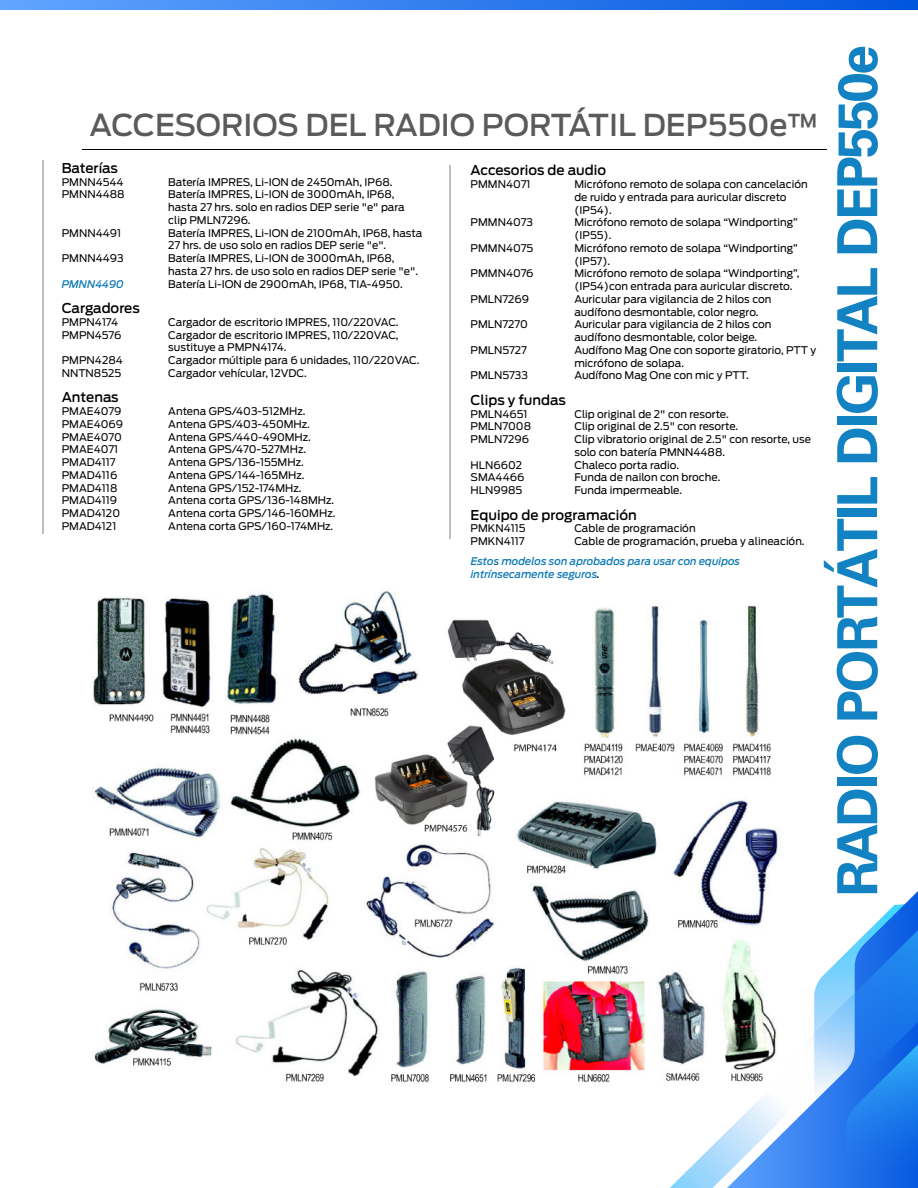
<style>
.page{position:relative;width:918px;height:1188px;background:#fff}
.page>*{position:absolute;margin:0;border:0;box-sizing:border-box;transform-origin:0 0}
.t1{font:55.5px "Zurich Bold BT";letter-spacing:-.05em;color:#1282c3}
.t2{font:500 30px "Antenna";color:#5b5a5a}
.t3{font:500 13.5px "Antenna";color:#000}
.t4{font:10.5px/12.8px "Antenna";color:#000}
.t5{font:italic 500 10.5px/12.8px "Antenna";color:#0e7ab6}
.s1{color:#000}
</style>
<div class="page">
<img style="left:92px;top:538px;width:687px;height:545px">
<hr style="left:82px;top:149px;width:745px;height:1px;background:#000">
<hr style="left:42px;top:160px;width:2px;height:374px;background:#bebebd">
<hr style="left:449px;top:165px;width:2px;height:373px;background:#bebebd">
<svg style="left:727px;top:891px;width:191px;height:12px"></svg>
<svg style="left:670px;top:903px;width:248px;height:285px"></svg>
<svg style="left:0;top:0;width:918px;height:9px;background:#307cee"></svg>
<h1 class="t1" style="left:824px;top:897px;width:854px;rotate:-90deg">RADIO PORTÁTIL DIGITAL DEP550e</h1>
<h2 class="t2" style="left:90px;top:107px;width:732px">ACCESORIOS DEL RADIO PORTÁTIL DEP550e™</h2>
<p class="t3" style="left:62px;top:160px;width:58px">Baterías</p>
<p class="t4" style="left:62px;top:176px;width:64px">PMNN4544<br>PMNN4488</p>
<p class="t4" style="left:62px;top:227px;width:61px">PMNN4491</p>
<p class="t4" style="left:62px;top:252px;width:63px">PMNN4493</p>
<p class="t5" style="left:62px;top:278px;width:64px">PMNN4490</p>
<p class="t3" style="left:62px;top:300px;width:80px">Cargadores</p>
<p class="t4" style="left:62px;top:316px;width:61px">PMPN4174<br>PMPN4576</p>
<p class="t4" style="left:62px;top:354px;width:63px">PMPN4284<br>NNTN8525</p>
<p class="t3" style="left:62px;top:389px;width:58px">Antenas</p>
<p class="t4" style="left:62px;top:405px;width:63px">PMAE4079<br>PMAE4069<br>PMAE4070<br>PMAE4071<br>PMAD4117<br>PMAD4116<br>PMAD4118<br>PMAD4119<br>PMAD4120<br>PMAD4121</p>
<p class="t3" style="left:471px;top:162px;width:137px">Accesorios de audio</p>
<p class="t4" style="left:471px;top:178px;width:61px">PMMN4071</p>
<p class="t4" style="left:471px;top:216px;width:64px">PMMN4073</p>
<p class="t4" style="left:471px;top:242px;width:64px">PMMN4075</p>
<p class="t4" style="left:471px;top:267px;width:64px">PMMN4076</p>
<p class="t4" style="left:471px;top:293px;width:60px">PMLN7269</p>
<p class="t4" style="left:471px;top:318px;width:59px">PMLN7270</p>
<p class="t4" style="left:471px;top:344px;width:58px">PMLN5727</p>
<p class="t4" style="left:471px;top:369px;width:59px">PMLN5733</p>
<p class="t3" style="left:471px;top:392px;width:97px">Clips y fundas</p>
<p class="t4" style="left:471px;top:408px;width:62px">PMLN4651<br>PMLN7008<br>PMLN7296</p>
<p class="t4" style="left:471px;top:459px;width:55px">HLN6602<br>SMA4466<br>HLN9985</p>
<p class="t3" style="left:471px;top:507px;width:168px">Equipo de programación</p>
<p class="t4" style="left:471px;top:522px;width:57px">PMKN4115<br>PMKN4117</p>
<p class="t4" style="left:168px;top:175px;width:256px">Batería IMPRES, Li-ION de 2450mAh, IP68.<br>Batería IMPRES, Li-ION de 3000mAh, IP68, hasta 27 hrs. solo en radios DEP serie "e" para clip PMLN7296.<br>Batería IMPRES, Li-ION de 2100mAh, IP68, hasta 27 hrs. de uso solo en radios DEP serie "e".<br>Batería IMPRES, Li-ION de 3000mAh, IP68, hasta 27 hrs. de uso solo en radios DEP serie "e".<br>Batería Li-ION de 2900mAh, IP68, TIA-4950.</p>
<p class="t4" style="left:168px;top:316px;width:253px">Cargador de escritorio IMPRES, 110/220VAC.<br>Cargador de escritorio IMPRES, 110/220VAC, sustituye a PMPN4174.<br>Cargador múltiple para 6 unidades, 110/220VAC.<br>Cargador vehícular, 12VDC.</p>
<p class="t4" style="left:168px;top:405px;width:169px">Antena GPS/403-512MHz.<br>Antena GPS/403-450MHz.<br>Antena GPS/440-490MHz.<br>Antena GPS/470-527MHz.<br>Antena GPS/136-155MHz.<br>Antena GPS/144-165MHz.<br>Antena GPS/152-174MHz.<br>Antena corta GPS/136-148MHz.<br>Antena corta GPS/146-160MHz.<br>Antena corta GPS/160-174MHz.</p>
<p class="t4" style="left:574px;top:178px;width:243px">Micrófono remoto de solapa con cancelación de ruido y entrada para auricular discreto (IP54).<br>Micrófono remoto de solapa “Windporting” (IP55).<br>Micrófono remoto de solapa “Windporting” (IP57).<br>Micrófono remoto de solapa “Windporting”, (IP54)con entrada para auricular discreto.<br>Auricular para vigilancia de 2 hilos con audífono desmontable, color negro.<br>Auricular para vigilancia de 2 hilos con audífono desmontable, color beige.<br>Audífono Mag One con soporte giratorio, PTT y micrófono de solapa.<br>Audífono Mag One con mic y PTT.</p>
<p class="t4" style="left:574px;top:407px;width:238px">Clip original de 2" con resorte.<br>Clip original de 2.5" con resorte.<br>Clip vibratorio original de 2.5" con resorte, use solo con batería PMNN4488.<br>Chaleco porta radio.<br>Funda de nailon con broche.<br>Funda impermeable.</p>
<p class="t4" style="left:574px;top:522px;width:232px">Cable de programación<br>Cable de programación, prueba y alineación.</p>
<p class="t5" style="left:471px;top:555px;width:271px">Estos modelos son aprobados para usar con equipos intrínsecamente seguros<span class="s1">.</span></p>
</div>
